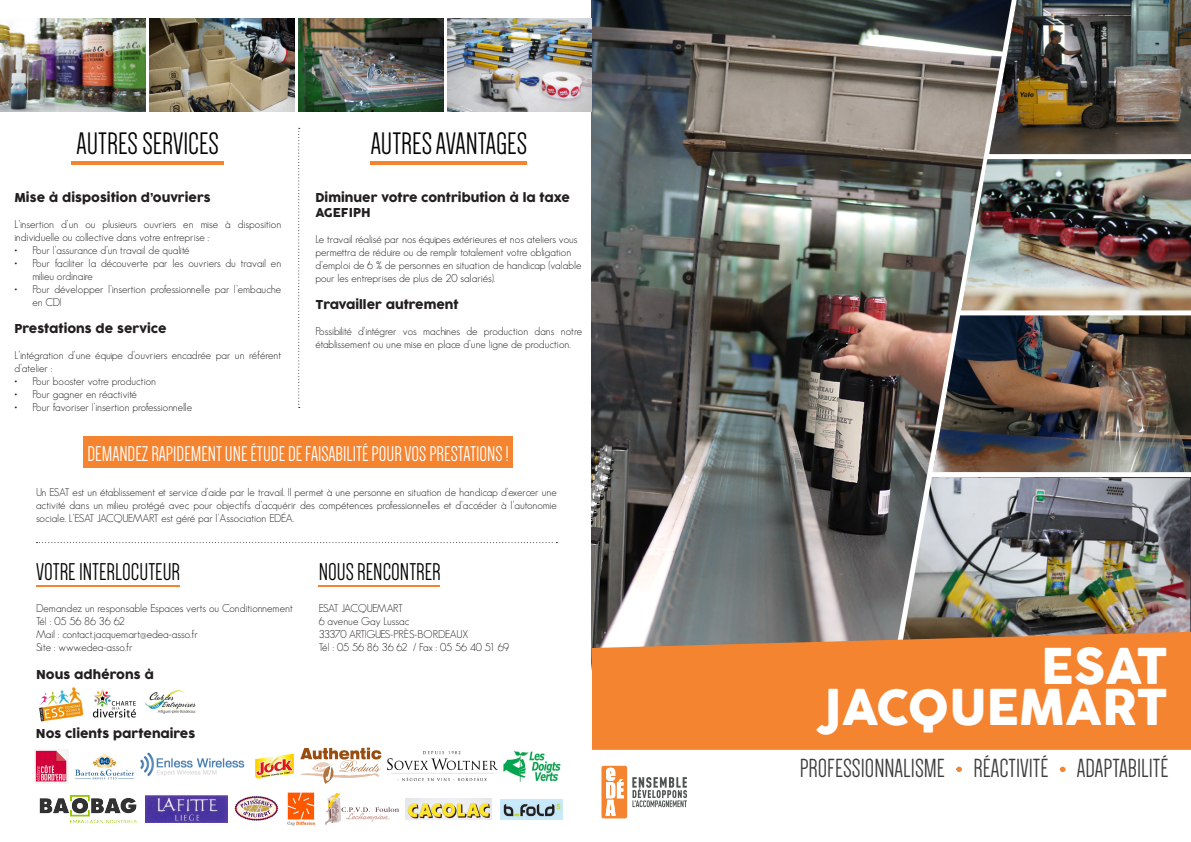
<style>
.page{position:relative;width:1191px;height:842px;background:#fff}
.page>*{position:absolute;margin:0;border:0;box-sizing:border-box;transform-origin:0 0}
.t1{font:48.2px "COCOGOOSE";color:#fff}
.t2{font:32px "Dense";color:#040503}
.t3{font:27px "Dense";color:#3e3e3f}
.t4{font:25px "Dense";color:#040503}
.t5{font:22px "Dense";color:#fff}
.t6{font:12px/14.4px "COCOGOOSE";color:#231f20}
.t7{font:300 11px/13px "Geosans";color:#231f20}
.t8{font:300 11px "Geosans";letter-spacing:-.045em;color:#231f20}
.t9{font:300 11px "Geosans";letter-spacing:-.05em;color:#231f20}
</style>
<div class="page">
<img style="left:592px;top:0;width:599px;height:632px">
<svg style="left:36px;top:542px;width:521px;height:1px"></svg>
<svg style="left:298px;top:128px;width:2px;height:280px"></svg>
<img style="left:149px;top:18px;width:145px;height:94px">
<img style="left:0;top:18px;width:146px;height:94px">
<img style="left:447px;top:18px;width:145px;height:94px">
<img style="left:298px;top:18px;width:145px;height:94px">
<img style="left:1026px;top:478px;width:164px;height:154px">
<img style="left:893px;top:0;width:133px;height:632px">
<img style="left:961px;top:0;width:230px;height:158px">
<img style="left:961px;top:158px;width:230px;height:152px">
<img style="left:933px;top:315px;width:258px;height:157px">
<div style="left:986px;top:154px;width:205px;height:5px;background:#fff"></div>
<div style="left:957px;top:310px;width:234px;height:5px;background:#fff"></div>
<div style="left:929px;top:472px;width:262px;height:5px;background:#fff"></div>
<svg style="left:592px;top:632px;width:599px;height:118px;background:#ed8437"></svg>
<hr style="left:72px;top:161px;width:152px;height:4px;background:#f58431">
<hr style="left:36px;top:585px;width:144px;height:2px;background:#f58431">
<hr style="left:319px;top:585px;width:121px;height:2px;background:#f58431">
<hr style="left:371px;top:161px;width:156px;height:4px;background:#f58431">
<div style="left:83px;top:436px;width:430px;height:32px;background:#f58431"></div>
<img style="left:35px;top:750px;width:32px;height:32px">
<img style="left:74px;top:753px;width:60px;height:26px">
<img style="left:39px;top:795px;width:98px;height:29px">
<svg style="left:300px;top:748px;width:81px;height:36px"></svg>
<img style="left:388px;top:751px;width:110px;height:29px">
<img style="left:287px;top:792px;width:28px;height:33px">
<img style="left:255px;top:753px;width:39px;height:26px">
<svg style="left:325px;top:793px;width:74px;height:32px"></svg>
<img style="left:234px;top:796px;width:45px;height:25px">
<img style="left:146px;top:796px;width:82px;height:26px">
<img style="left:140px;top:752px;width:105px;height:24px">
<img style="left:501px;top:799px;width:61px;height:20px">
<img style="left:503px;top:750px;width:58px;height:32px">
<img style="left:406px;top:799px;width:85px;height:20px">
<img style="left:39px;top:687px;width:45px;height:36px">
<img style="left:92px;top:690px;width:44px;height:27px">
<img style="left:146px;top:690px;width:50px;height:24px">
<svg style="left:601px;top:766px;width:86px;height:52px"></svg>
<svg style="left:956px;top:767px;width:6px;height:5px"></svg>
<svg style="left:1060px;top:767px;width:5px;height:5px"></svg>
<p class="t2" style="left:77px;top:128px;width:144px">AUTRES SERVICES</p>
<p class="t2" style="left:371px;top:128px;width:158px">AUTRES AVANTAGES</p>
<p class="t6" style="left:14px;top:191px;width:198px">Mise à disposition d’ouvriers</p>
<p class="t7" style="left:14px;top:218px;width:268px">L’insertion d’un ou plusieurs ouvriers en mise à disposition individuelle ou collective dans votre entreprise :</p>
<p class="t7" style="left:14px;top:244px;width:176px">• Pour l’assurance d’un travail de qualité</p>
<p class="t7" style="left:32px;top:257px;width:250px;text-indent:-18px">• Pour faciliter la découverte par les ouvriers du travail en milieu ordinaire</p>
<p class="t7" style="left:32px;top:283px;width:250px;text-indent:-18px">• Pour développer l’insertion professionnelle par l’embauche en CDI</p>
<p class="t6" style="left:14px;top:321px;width:154px">Prestations de service</p>
<p class="t7" style="left:14px;top:348px;width:268px">L’intégration d’une équipe d’ouvriers encadrée par un référent d’atelier :</p>
<p class="t7" style="left:14px;top:374px;width:143px">• Pour booster votre production</p>
<p class="t7" style="left:14px;top:387px;width:124px">• Pour gagner en réactivité</p>
<p class="t7" style="left:14px;top:400px;width:179px">• Pour favoriser l’insertion professionnelle</p>
<p class="t6" style="left:315px;top:191px;width:256px">Diminuer votre contribution à la taxe<br>AGEFIPH</p>
<p class="t7" style="left:315px;top:232px;width:268px">Le travail réalisé par nos équipes extérieures et nos ateliers vous permettra de réduire ou de remplir totalement votre obligation d’emploi de 6 % de personnes en situation de handicap (valable pour les entreprises de plus de 20 salariés).</p>
<p class="t6" style="left:315px;top:298px;width:145px">Travailler autrement</p>
<p class="t7" style="left:315px;top:325px;width:268px">Possibilité d’intégrer vos machines de production dans notre établissement ou une mise en place d’une ligne de production.</p>
<p class="t5" style="left:87px;top:443px;width:423px">DEMANDEZ RAPIDEMENT UNE ÉTUDE DE FAISABILITÉ POUR VOS PRESTATIONS !</p>
<p class="t7" style="left:36px;top:486px;width:522px;text-align:justify">Un ESAT est un établissement et service d’aide par le travail. Il permet à une personne en situation de handicap d’exercer une activité dans un milieu protégé avec pour objectifs d’acquérir des compétences professionnelles et d’accéder à l’autonomie sociale. L’ESAT JACQUEMART est géré par l’Association EDÉA.</p>
<p class="t4" style="left:36px;top:560px;width:146px">VOTRE INTERLOCUTEUR</p>
<p class="t7" style="left:36px;top:602px;width:258px">Demandez un responsable Espaces verts ou Conditionnement</p>
<p class="t7" style="left:36px;top:615px;width:90px">Tél : 05 56 86 36 62</p>
<p class="t7" style="left:36px;top:628px;width:163px">Mail : contact.jacquemart@edea-asso.fr</p>
<p class="t7" style="left:36px;top:641px;width:98px">Site : www.edea-asso.fr</p>
<p class="t6" style="left:36px;top:668px;width:119px">Nous adhérons à</p>
<p class="t6" style="left:36px;top:727px;width:161px">Nos clients partenaires</p>
<p class="t4" style="left:319px;top:560px;width:124px">NOUS RENCONTRER</p>
<p class="t9" style="left:319px;top:602px;width:86px">ESAT JACQUEMART</p>
<p class="t7" style="left:319px;top:615px;width:92px">6 avenue Gay Lussac</p>
<p class="t8" style="left:319px;top:628px;width:151px">33370 ARTIGUES-PRÈS-BORDEAUX</p>
<p class="t7" style="left:319px;top:641px;width:192px">Tél : 05 56 86 36 62 / Fax : 05 56 40 51 69</p>
<p class="t1" style="left:1041px;top:630px;width:129px">ESAT</p>
<p class="t1" style="left:820px;top:671px;width:350px">JACQUEMART</p>
<p class="t3" style="left:799px;top:755px;width:370px">PROFESSIONNALISME - RÉACTIVITÉ - ADAPTABILITÉ</p>
</div>
